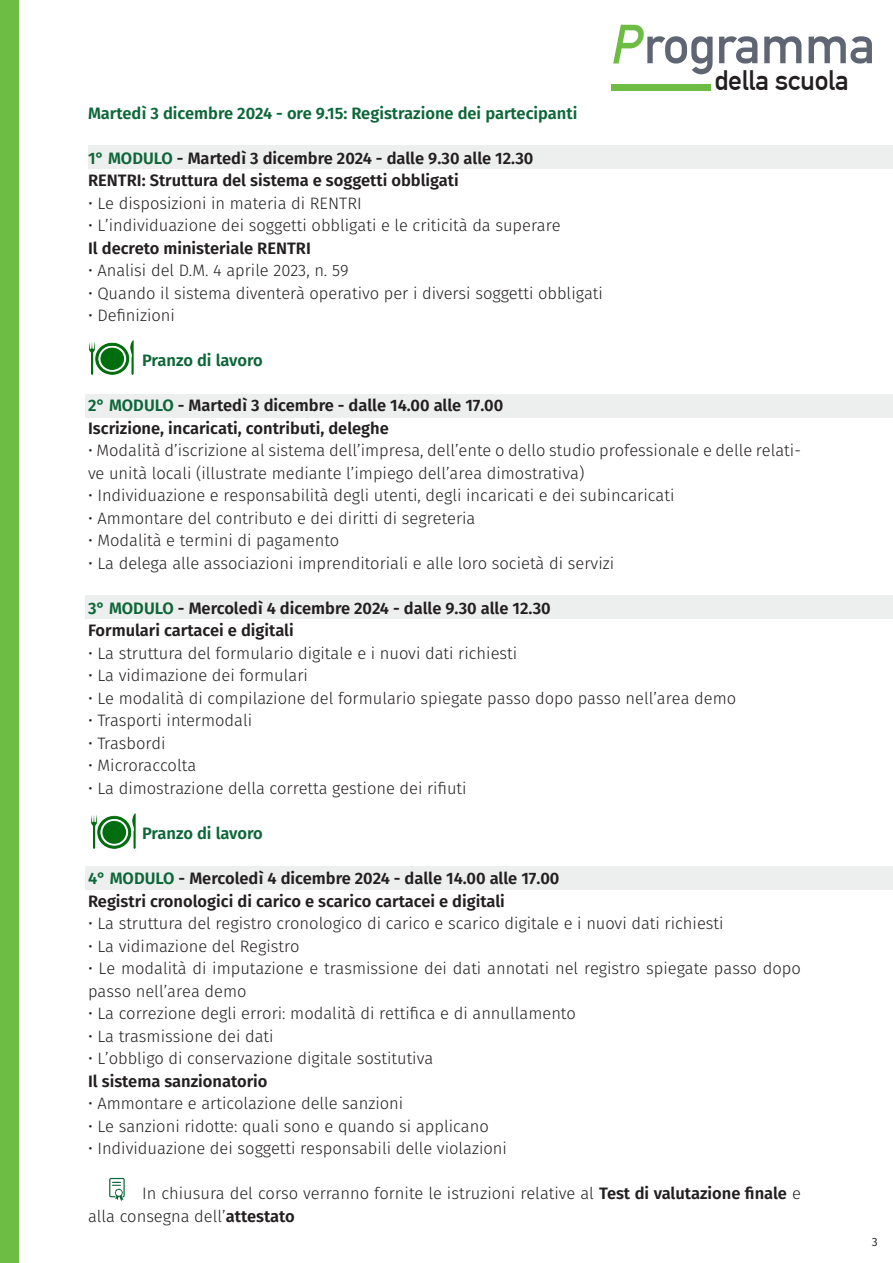
<style>
.page{position:relative;width:893px;height:1263px;background:#fff}
.page>*{position:absolute;margin:0;border:0;box-sizing:border-box;transform-origin:0 0}
.t1{font:52.5px "DIN Mittelschrift Std";letter-spacing:-.01em;color:#606573}
.t2{font:27.6px "DIN Mittelschrift Std";letter-spacing:-.01em;color:#231f20}
.t3{font:300 16.5px/22.5px "Fira Sans";color:#231f20}
.t4{font:600 16.5px/22.5px "Fira Sans";color:#231f20}
.t5{font:600 16.5px "Fira Sans";color:#0c6638}
.t6{font:12px "Fira Sans";color:#231f20}
.s1{font-style:italic;font-size:54.6px;color:#6dbd44}
.s2{color:#0c6638}
.s3{font-weight:600}
</style>
<div class="page">
<div style="left:85px;top:866px;width:808px;height:24px;background:#edeeee"></div>
<div style="left:85px;top:596px;width:808px;height:23px;background:#edeeee"></div>
<div style="left:85px;top:395px;width:808px;height:23px;background:#edeeee"></div>
<div style="left:88px;top:145px;width:805px;height:24px;background:#edeeee"></div>
<div style="left:0;top:0;width:18px;height:1263px;background:#6dbd44"></div>
<div style="left:611px;top:84px;width:100px;height:6px;background:#6dbd44"></div>
<svg style="left:109px;top:1178px;width:16px;height:23px"></svg>
<img style="left:89px;top:340px;width:45px;height:35px">
<img style="left:91px;top:813px;width:45px;height:35px">
<h1 class="t1" style="left:609px;top:14px;width:267px"><span class="s1">P</span>rogramma</h1>
<h2 class="t2" style="left:714px;top:64px;width:136px">della scuola</h2>
<p class="t5" style="left:88px;top:99px;width:491px">Martedì 3 dicembre 2024 - ore 9.15: Registrazione dei partecipanti</p>
<p class="t4" style="left:88px;top:146px;width:447px"><span class="s2">1° MODULO</span> - Martedì 3 dicembre 2024 - dalle 9.30 alle 12.30<br>RENTRI: Struttura del sistema e soggetti obbligati</p>
<p class="t3" style="left:88px;top:192px;width:275px">• Le disposizioni in materia di RENTRI</p>
<p class="t3" style="left:88px;top:214px;width:474px">• L’individuazione dei soggetti obbligati e le criticità da superare</p>
<p class="t4" style="left:88px;top:236px;width:224px">Il decreto ministeriale RENTRI</p>
<p class="t3" style="left:88px;top:259px;width:262px">• Analisi del D.M. 4 aprile 2023, n. 59</p>
<p class="t3" style="left:88px;top:282px;width:516px">• Quando il sistema diventerà operativo per i diversi soggetti obbligati</p>
<p class="t3" style="left:88px;top:304px;width:88px">• Definizioni</p>
<p class="t5" style="left:142px;top:347px;width:122px">Pranzo di lavoro</p>
<p class="t4" style="left:88px;top:393px;width:417px"><span class="s2">2° MODULO</span> - Martedì 3 dicembre - dalle 14.00 alle 17.00<br>Iscrizione, incaricati, contributi, deleghe</p>
<p class="t3" style="left:88px;top:439px;width:714px">• Modalità d’iscrizione al sistema dell’impresa, dell’ente o dello studio professionale e delle relati&shy;ve unità locali (illustrate mediante l’impiego dell’area dimostrativa)</p>
<p class="t3" style="left:88px;top:484px;width:588px">• Individuazione e responsabilità degli utenti, degli incaricati e dei subincaricati</p>
<p class="t3" style="left:88px;top:507px;width:389px">• Ammontare del contributo e dei diritti di segreteria</p>
<p class="t3" style="left:88px;top:529px;width:253px">• Modalità e termini di pagamento</p>
<p class="t3" style="left:88px;top:552px;width:528px">• La delega alle associazioni imprenditoriali e alle loro società di servizi</p>
<p class="t4" style="left:88px;top:596px;width:464px"><span class="s2">3° MODULO</span> - Mercoledì 4 dicembre 2024 - dalle 9.30 alle 12.30<br>Formulari cartacei e digitali</p>
<p class="t3" style="left:88px;top:642px;width:431px">• La struttura del formulario digitale e i nuovi dati richiesti</p>
<p class="t3" style="left:88px;top:664px;width:221px">• La vidimazione dei formulari</p>
<p class="t3" style="left:88px;top:687px;width:650px">• Le modalità di compilazione del formulario spiegate passo dopo passo nell’area demo</p>
<p class="t3" style="left:88px;top:709px;width:166px">• Trasporti intermodali</p>
<p class="t3" style="left:88px;top:732px;width:79px">• Trasbordi</p>
<p class="t3" style="left:88px;top:754px;width:110px">• Microraccolta</p>
<p class="t3" style="left:88px;top:777px;width:380px">• La dimostrazione della corretta gestione dei rifiuti</p>
<p class="t5" style="left:142px;top:820px;width:122px">Pranzo di lavoro</p>
<p class="t4" style="left:88px;top:866px;width:473px"><span class="s2">4° MODULO</span> - Mercoledì 4 dicembre 2024 - dalle 14.00 alle 17.00<br>Registri cronologici di carico e scarico cartacei e digitali</p>
<p class="t3" style="left:88px;top:912px;width:637px">• La struttura del registro cronologico di carico e scarico digitale e i nuovi dati richiesti</p>
<p class="t3" style="left:88px;top:934px;width:213px">• La vidimazione del Registro</p>
<p class="t3" style="left:88px;top:957px;width:714px">• Le modalità di imputazione e trasmissione dei dati annotati nel registro spiegate passo dopo passo nell’area demo</p>
<p class="t3" style="left:88px;top:1002px;width:489px">• La correzione degli errori: modalità di rettifica e di annullamento</p>
<p class="t3" style="left:88px;top:1024px;width:187px">• La trasmissione dei dati</p>
<p class="t3" style="left:88px;top:1047px;width:347px">• L’obbligo di conservazione digitale sostitutiva</p>
<p class="t4" style="left:88px;top:1068px;width:181px">Il sistema sanzionatorio</p>
<p class="t3" style="left:88px;top:1092px;width:317px">• Ammontare e articolazione delle sanzioni</p>
<p class="t3" style="left:88px;top:1114px;width:402px">• Le sanzioni ridotte: quali sono e quando si applicano</p>
<p class="t3" style="left:88px;top:1137px;width:421px">• Individuazione dei soggetti responsabili delle violazioni</p>
<p class="t3" style="left:88px;top:1182px;width:714px;text-indent:54px">In chiusura del corso verranno fornite le istruzioni relative al <span class="s3">Test di valutazione finale</span> e alla consegna dell’<span class="s3">attestato</span></p>
<p class="t6" style="left:872px;top:1233px;width:7px">3</p>
</div>
